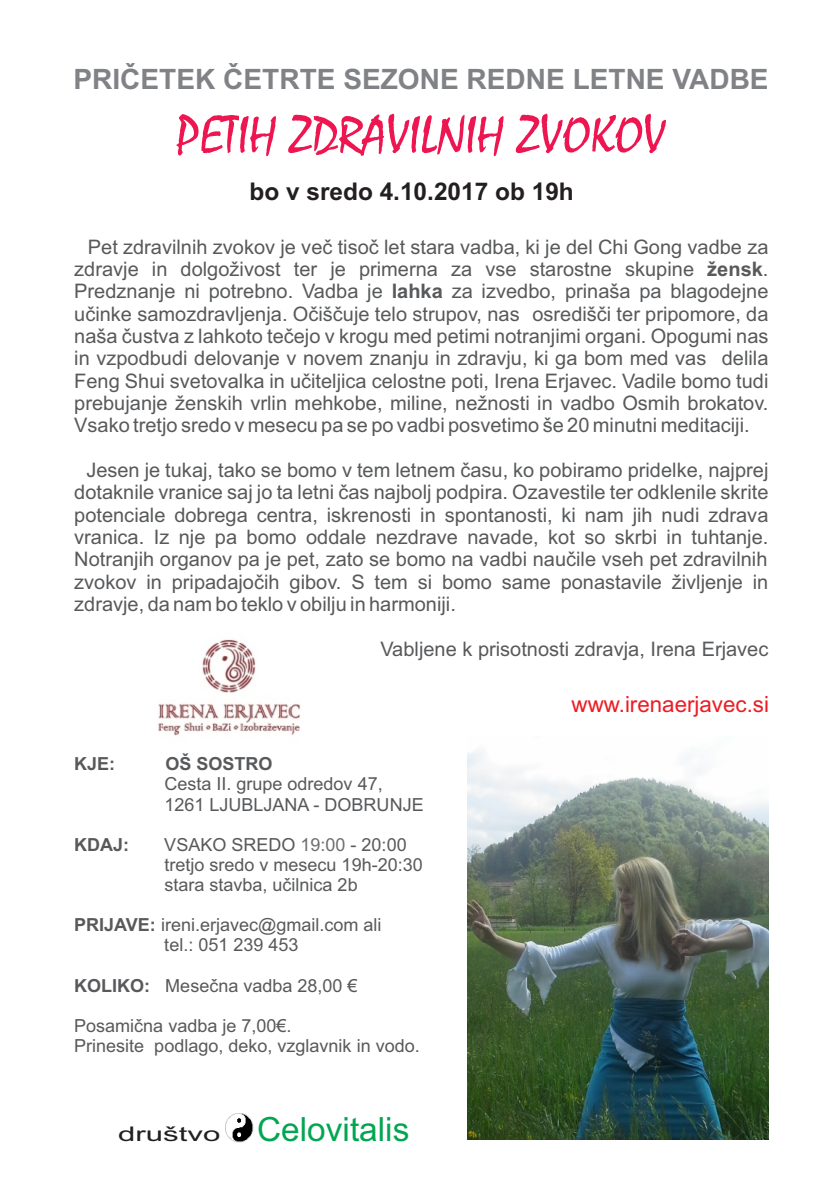
<style>
.page{position:relative;width:840px;height:1191px;background:#fff}
.page>*{position:absolute;margin:0;border:0;box-sizing:border-box;transform-origin:0 0}
.t1{font:53.6px "Mistral";color:#ed1651}
.t2{font:33.4px "Arial";color:#00a650}
.t3{font:700 28px "Arial";color:#808285}
.t4{font:700 24.4px "Arial";color:#231f20}
.t5{font:22.4px "Arial";color:#ed1c24}
.t6{font:20px/22.4px "Arial";color:#58595b;text-align:justify}
.t7{font:18px/20.2px "Arial";color:#58595b}
.t8{font:700 18px "Arial";color:#58595b}
.s1{font-weight:700}
.s2{color:#6d6e70}
.s3{font-size:20.2px;color:#231f20}
</style>
<div class="page">
<img style="left:467px;top:750px;width:301px;height:389px">
<img style="left:158px;top:639px;width:142px;height:97px">
<img style="left:225px;top:1113px;width:28px;height:29px">
<h3 class="t3" style="left:73px;top:68px;width:696px">PRIČETEK ČETRTE SEZONE REDNE LETNE VADBE</h3>
<h1 class="t1" style="left:176px;top:117px;width:490px">PETIH ZDRAVILNIH ZVOKOV</h1>
<p class="t4" style="left:249px;top:182px;width:326px">bo v sredo 4.10.2017 ob 19h</p>
<p class="t6" style="left:74px;top:237px;width:695px;text-indent:14px">Pet zdravilnih zvokov je več tisoč let stara vadba, ki je del Chi Gong vadbe za zdravje in dolgoživost ter je primerna za vse starostne skupine <span class="s1">žensk</span>.<br>Predznanje ni potrebno. Vadba je <span class="s1">lahka</span> za izvedbo, prinaša pa blagodejne učinke samozdravljenja. Očiščuje telo strupov, nas osredišči ter pripomore, da naša čustva z lahkoto tečejo v krogu med petimi notranjimi organi. Opogumi nas in vzpodbudi delovanje v novem znanju in zdravju, ki ga bom med vas delila Feng Shui svetovalka in učiteljica celostne poti, Irena Erjavec. Vadile bomo tudi prebujanje ženskih vrlin mehkobe, miline, nežnosti in vadbo Osmih brokatov.<br>Vsako tretjo sredo v mesecu pa se po vadbi posvetimo še 20 minutni meditaciji.</p>
<p class="t6" style="left:74px;top:460px;width:695px;text-indent:12px">Jesen je tukaj, tako se bomo v tem letnem času, ko pobiramo pridelke, najprej dotaknile vranice saj jo ta letni čas najbolj podpira. Ozavestile ter odklenile skrite potenciale dobrega centra, iskrenosti in spontanosti, ki nam jih nudi zdrava vranica. Iz nje pa bomo oddale nezdrave navade, kot so skrbi in tuhtanje.<br>Notranjih organov pa je pet, zato se bomo na vadbi naučile vseh pet zdravilnih zvokov in pripadajočih gibov. S tem si bomo same ponastavile življenje in zdravje, da nam bo teklo v obilju in harmoniji.</p>
<p class="t6" style="left:380px;top:639px;width:389px">Vabljene k prisotnosti zdravja, Irena Erjavec</p>
<p class="t8" style="left:74px;top:757px;width:43px">KJE:</p>
<p class="t8" style="left:165px;top:757px;width:109px">OŠ SOSTRO</p>
<p class="t7" style="left:164px;top:775px;width:261px">Cesta II. grupe odredov 47,<br>1261 LJUBLJANA - DOBRUNJE</p>
<p class="t8" style="left:74px;top:837px;width:56px">KDAJ:</p>
<p class="t7" style="left:164px;top:836px;width:260px">VSAKO SREDO <span class="s2">19:00</span> - 20:00 tretjo sredo v mesecu 19h-20:30 stara stavba, učilnica 2b</p>
<p class="t7" style="left:74px;top:916px;width:308px;text-align:center"><span class="s1">PRIJAVE:</span> ireni.erjavec@gmail.com ali tel.: 051 239 453</p>
<p class="t7" style="left:74px;top:976px;width:285px"><span class="s1">KOLIKO:</span> Mesečna vadba 28,00 €</p>
<p class="t7" style="left:74px;top:1017px;width:347px">Posamična vadba je 7,00€.<br>Prinesite podlago, deko, vzglavnik in vodo.</p>
<h2 class="t2" style="left:118px;top:1116px;width:292px"><span class="s3">društvo</span> Celovitalis</h2>
<p class="t5" style="left:571px;top:695px;width:199px">www.irenaerjavec.si</p>
</div>
